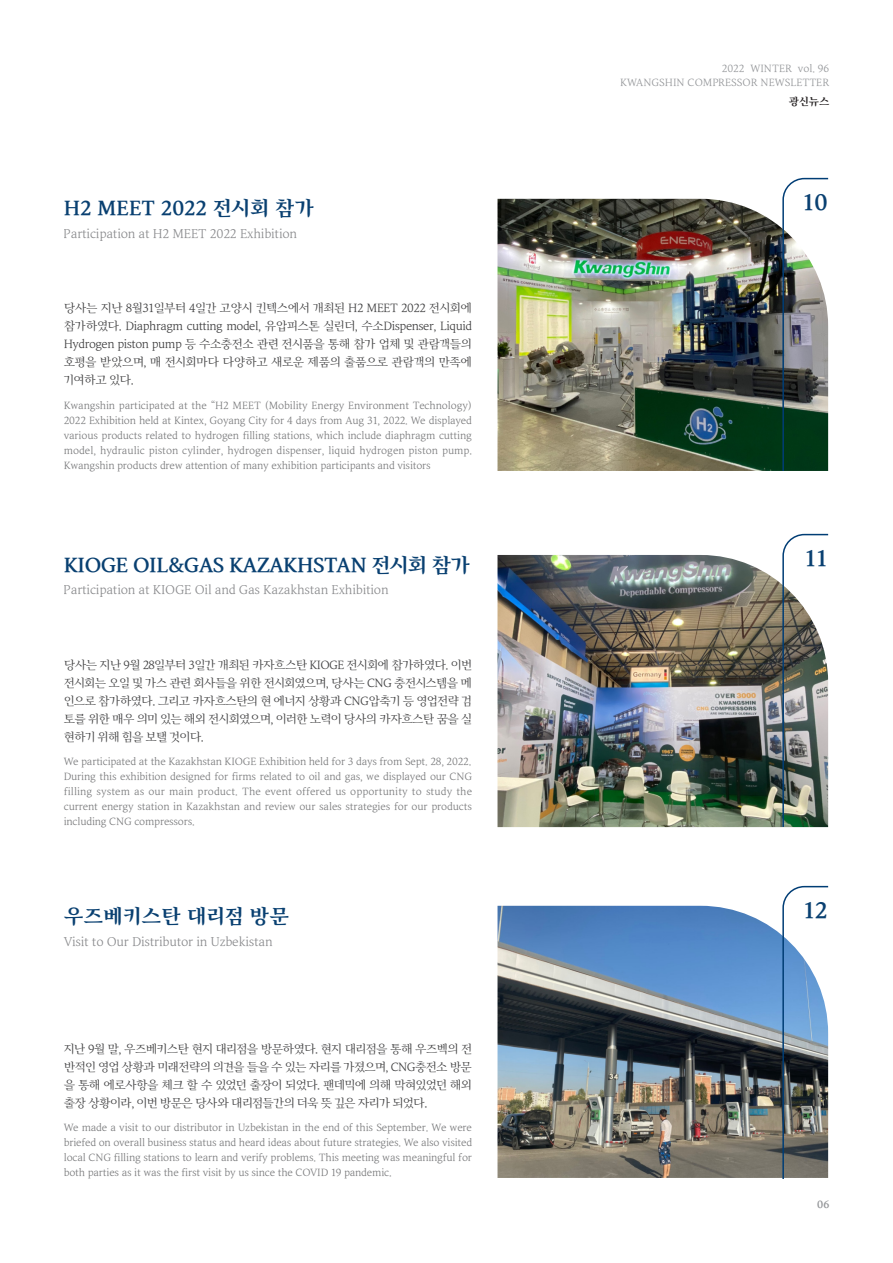
<style>
.page{position:relative;width:893px;height:1263px;background:#fff}
.page>*{position:absolute;margin:0;border:0;box-sizing:border-box;transform-origin:0 0}
.t1{font:22.5px "Arita buri Bold OTF";color:#094071}
.t2{font:20.25px "Arita buri Bold OTF";letter-spacing:-.025em;color:#094071}
.t3{font:20.25px "Arita buri Bold OTF";color:#094071}
.t4{font:12.75px "Arita buri Medium OTF";letter-spacing:-.015em;color:#6c6d70}
.t5{font:12px/18px "Arita buri Medium OTF";letter-spacing:-.05em;color:#3e3e3f;text-align:justify}
.t6{font:10.5px/15px "Arita buri Medium OTF";letter-spacing:-.015em;color:#57585a;text-align:justify}
.t7{font:10.5px "Arita buri Medium OTF";color:#939598}
.t8{font:10.5px "Arita buri Bold OTF";color:#231f20}
.t9{font:10.5px "Arita buri Bold OTF";color:#939598}
</style>
<div class="page">
<img style="left:497px;top:199px;width:285px;height:272px">
<img style="left:497px;top:906px;width:285px;height:272px">
<img style="left:497px;top:555px;width:285px;height:272px">
<svg style="left:782px;top:177px;width:47px;height:294px"></svg>
<img style="left:782px;top:533px;width:47px;height:295px">
<svg style="left:782px;top:885px;width:47px;height:294px"></svg>
<p class="t3" style="left:64px;top:197px;width:252px">H2 MEET 2022 전시회 참가</p>
<p class="t4" style="left:64px;top:227px;width:235px">Participation at H2 MEET 2022 Exhibition</p>
<p class="t5" style="left:64px;top:299px;width:410px">당사는 지난 8월31일부터 4일간 고양시 킨텍스에서 개최된 H2 MEET 2022 전시회에 참가하였다. Diaphragm cutting model, 유압피스톤 실린더, 수소Dispenser, Liquid Hydrogen piston pump 등 수소충전소 관련 전시품을 통해 참가 업체 및 관람객들의 호평을 받았으며, 매 전시회마다 다양하고 새로운 제품의 출품으로 관람객의 만족에 기여하고 있다.</p>
<p class="t6" style="left:64px;top:398px;width:410px">Kwangshin participated at the “H2 MEET (Mobility Energy Environment Technology)<br>2022 Exhibition held at Kintex, Goyang City for 4 days from Aug 31, 2022. We displayed various products related to hydrogen filling stations, which include diaphragm cutting model, hydraulic piston cylinder, hydrogen dispenser, liquid hydrogen piston pump.<br>Kwangshin products drew attention of many exhibition participants and visitors</p>
<p class="t2" style="left:64px;top:554px;width:408px">KIOGE OIL&amp;GAS KAZAKHSTAN 전시회 참가</p>
<p class="t4" style="left:64px;top:583px;width:326px">Participation at KIOGE Oil and Gas Kazakhstan Exhibition</p>
<p class="t5" style="left:64px;top:656px;width:410px">당사는 지난 9월 28일부터 3일간 개최된 카자흐스탄 KIOGE 전시회에 참가하였다. 이번 전시회는 오일 및 가스 관련 회사들을 위한 전시회였으며, 당사는 CNG 충전시스템을 메 인으로 참가하였다. 그리고 카자흐스탄의 현 에너지 상황과 CNG압축기 등 영업전략 검 토를 위한 매우 의미 있는 해외 전시회였으며, 이러한 노력이 당사의 카자흐스탄 꿈을 실 현하기 위해 힘을 보탤 것이다.</p>
<p class="t6" style="left:64px;top:754px;width:410px">We participated at the Kazakhstan KIOGE Exhibition held for 3 days from Sept. 28, 2022.<br>During this exhibition designed for firms related to oil and gas, we displayed our CNG filling system as our main product. The event offered us opportunity to study the current energy station in Kazakhstan and review our sales strategies for our products including CNG compressors.</p>
<p class="t3" style="left:64px;top:905px;width:227px">우즈베키스탄 대리점 방문</p>
<p class="t4" style="left:64px;top:935px;width:210px">Visit to Our Distributor in Uzbekistan</p>
<p class="t5" style="left:64px;top:1040px;width:410px">지난 9월 말, 우즈베키스탄 현지 대리점을 방문하였다. 현지 대리점을 통해 우즈벡의 전 반적인 영업 상황과 미래전략의 의견을 들을 수 있는 자리를 가졌으며, CNG충전소 방문 을 통해 에로사항을 체크 할 수 있었던 출장이 되었다. 팬데믹에 의해 막혀있었던 해외 출장 상황이라, 이번 방문은 당사와 대리점들간의 더욱 뜻 깊은 자리가 되었다.</p>
<p class="t6" style="left:64px;top:1120px;width:410px">We made a visit to our distributor in Uzbekistan in the end of this September. We were briefed on overall business status and heard ideas about future strategies. We also visited local CNG filling stations to learn and verify problems. This meeting was meaningful for both parties as it was the first visit by us since the COVID 19 pandemic.</p>
<p class="t7" style="left:722px;top:63px;width:109px">2022 WINTER vol. 96</p>
<p class="t7" style="left:620px;top:77px;width:211px">KWANGSHIN COMPRESSOR NEWSLETTER</p>
<p class="t8" style="left:789px;top:96px;width:42px">광신뉴스</p>
<p class="t1" style="left:803px;top:190px;width:26px">10</p>
<p class="t1" style="left:805px;top:546px;width:24px">11</p>
<p class="t1" style="left:803px;top:898px;width:26px">12</p>
<p class="t9" style="left:817px;top:1198px;width:14px">06</p>
</div>
